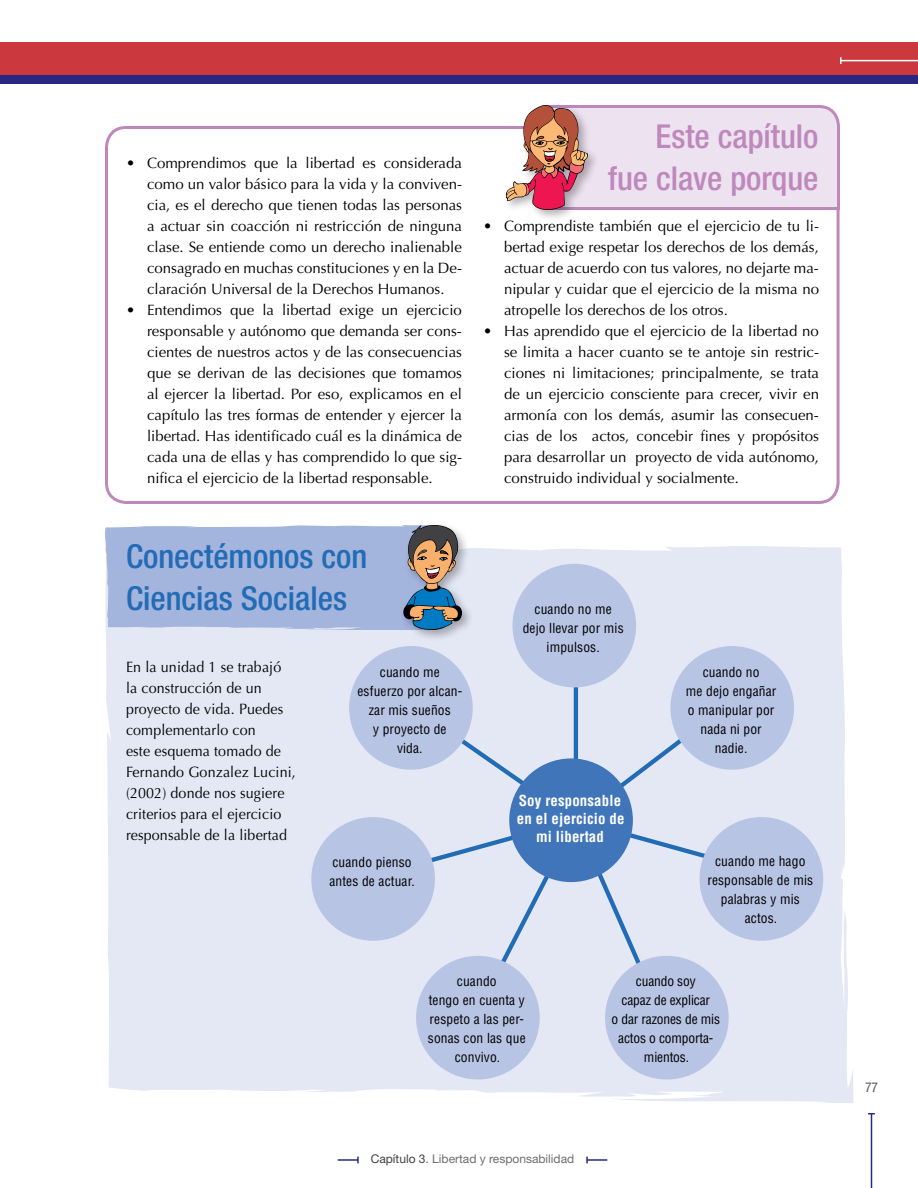
<style>
.page{position:relative;width:918px;height:1188px;background:#fff}
.page>*{position:absolute;margin:0;border:0;box-sizing:border-box;transform-origin:0 0}
.t1{font:500 condensed 33px/42px "Helvetica Neue LT Std";color:#226bb5}
.t2{font:500 condensed 33px/42px "Helvetica Neue LT Std";color:#bf88bc;text-align:right}
.t3{font:15px/21px "Optima LT Std";color:#000;text-align:justify}
.t4{font:15px/21px "Optima LT Std";color:#000;scale:.95 1}
.t5{font:700 condensed 14.85px/17.9px "Helvetica LT Std";letter-spacing:.01em;color:#fff;text-align:center}
.t6{font:condensed 13.5px/18.9px "Helvetica LT Std";letter-spacing:.01em;color:#000;text-align:center}
.t7{font:condensed 13.5px/18.9px "Helvetica LT Std";letter-spacing:-.01em;color:#000;text-align:center}
.t8{font:condensed 13.5px "Helvetica Neue LT Std";color:#58595b}
.t9{font:12px "Helvetica Neue LT Std";color:#6d6e71}
.s1{color:#414042}
</style>
<div class="page">
<hr style="left:871px;top:1114px;width:1px;height:74px;background:#282781">
<div style="left:0;top:72px;width:918px;height:12px;background:#282781"></div>
<div style="left:0;top:42px;width:918px;height:33px;background:#cb383e"></div>
<svg style="left:106px;top:546px;width:748px;height:557px;background:#e5e9f5"></svg>
<div style="left:105px;top:126px;width:735px;height:378px;border:3px solid #bf88bc;border-radius:20px"></div>
<div style="left:400px;top:521px;width:74px;height:122px;background:#000;opacity:.3"></div>
<svg style="left:105px;top:523px;width:359px;height:107px;background:#a1b0d1"></svg>
<div style="left:502px;top:102px;width:98px;height:121px;background:#000;opacity:.3"></div>
<svg style="left:506px;top:104px;width:334px;height:109px;background:#e4cbd6"></svg>
<div style="left:363px;top:680px;width:445px;height:379px;background:#e4e8f5"></div>
<div style="left:605px;top:956px;width:124px;height:124px;background:#b8c4e4;border-radius:50%"></div>
<div style="left:311px;top:817px;width:124px;height:124px;background:#b8c4e4;border-radius:50%"></div>
<div style="left:416px;top:956px;width:124px;height:124px;background:#b8c4e4;border-radius:50%"></div>
<div style="left:349px;top:646px;width:124px;height:124px;background:#b8c4e4;border-radius:50%"></div>
<div style="left:700px;top:817px;width:123px;height:124px;background:#b8c4e4;border-radius:50%"></div>
<div style="left:512px;top:564px;width:124px;height:123px;background:#b8c4e4;border-radius:50%"></div>
<div style="left:670px;top:646px;width:124px;height:124px;background:#b8c4e4;border-radius:50%"></div>
<div style="left:509px;top:758px;width:124px;height:124px;background:#4075ba;border-radius:50%"></div>
<hr style="left:841px;top:60px;width:77px;height:1px;background:#fff">
<svg style="left:840px;top:57px;width:2px;height:7px"></svg>
<hr style="left:338px;top:1159px;width:20px;height:2px;background:#282781">
<svg style="left:357px;top:1157px;width:2px;height:6px"></svg>
<hr style="left:587px;top:1159px;width:20px;height:2px;background:#282781">
<svg style="left:586px;top:1157px;width:2px;height:6px"></svg>
<p class="t3" style="left:147px;top:153px;width:317px;text-indent:-21px">• Comprendimos que la libertad es considerada como un valor básico para la vida y la conviven&shy;cia, es el derecho que tienen todas las personas a actuar sin coacción ni restricción de ninguna clase. Se entiende como un derecho inalienable consagrado en muchas constituciones y en la De&shy;claración Universal de la Derechos Humanos.</p>
<p class="t3" style="left:147px;top:300px;width:317px;text-indent:-21px">• Entendimos que la libertad exige un ejercicio responsable y autónomo que demanda ser cons&shy;cientes de nuestros actos y de las consecuencias que se derivan de las decisiones que tomamos al ejercer la libertad. Por eso, explicamos en el capítulo las tres formas de entender y ejercer la libertad. Has identificado cuál es la dinámica de cada una de ellas y has comprendido lo que sig&shy;nifica el ejercicio de la libertad responsable.</p>
<h1 class="t1" style="left:126px;top:535px;width:243px">Conectémonos con<br>Ciencias Sociales</h1>
<p class="t4" style="left:126px;top:657px;width:180px">En la unidad 1 se trabajó la construcción de un proyecto de vida. Puedes complementarlo con<br>este esquema tomado de<br>Fernando Gonzalez Lucini, (2002) donde nos sugiere criterios para el ejercicio responsable de la libertad</p>
<p class="t6" style="left:358px;top:663px;width:106px">cuando me esfuerzo por alcan&shy;zar mis sueños<br>y proyecto de<br>vida.</p>
<p class="t6" style="left:329px;top:853px;width:87px;text-align:left">cuando pienso antes de actuar.</p>
<h1 class="t2" style="left:608px;top:115px;width:212px">Este capítulo fue clave porque</h1>
<p class="t3" style="left:504px;top:216px;width:317px;text-indent:-21px">• Comprendiste también que el ejercicio de tu li&shy;bertad exige respetar los derechos de los demás, actuar de acuerdo con tus valores, no dejarte ma&shy;nipular y cuidar que el ejercicio de la misma no atropelle los derechos de los otros.</p>
<p class="t3" style="left:504px;top:321px;width:317px;text-indent:-21px">• Has aprendido que el ejercicio de la libertad no se limita a hacer cuanto se te antoje sin restric&shy;ciones ni limitaciones; principalmente, se trata de un ejercicio consciente para crecer, vivir en armonía con los demás, asumir las consecuen&shy;cias de los actos, concebir fines y propósitos para desarrollar un proyecto de vida autónomo, construido individual y socialmente.</p>
<p class="t6" style="left:523px;top:599px;width:103px">cuando no me dejo llevar por mis impulsos.</p>
<p class="t5" style="left:517px;top:792px;width:109px">Soy responsable en el ejercicio de mi libertad</p>
<p class="t6" style="left:686px;top:663px;width:92px">cuando no<br>me dejo engañar o manipular por nada ni por nadie.</p>
<p class="t6" style="left:707px;top:852px;width:107px">cuando me hago responsable de mis palabras y mis actos.</p>
<p class="t6" style="left:428px;top:971px;width:99px">cuando<br>tengo en cuenta y respeto a las per&shy;sonas con las que convivo.</p>
<p class="t9" style="left:371px;top:1152px;width:205px"><span class="s1">Capítulo 3</span>. Libertad y responsabilidad</p>
<p class="t7" style="left:612px;top:971px;width:110px">cuando soy<br>capaz de explicar<br>o dar razones de mis actos o comporta&shy;mientos.</p>
<p class="t8" style="left:865px;top:1079px;width:14px">77</p>
</div>
